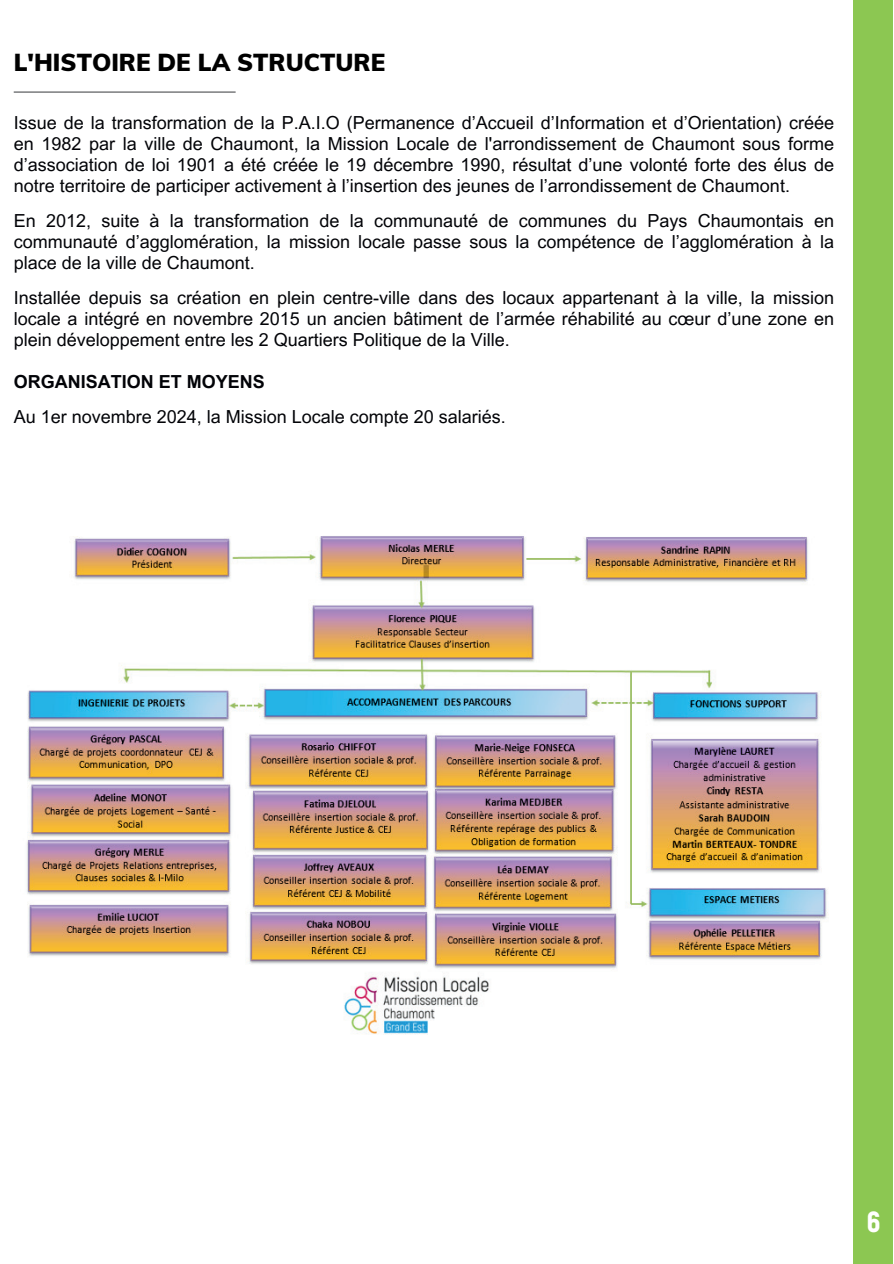
<style>
.page{position:relative;width:894px;height:1264px;background:#fff}
.page>*{position:absolute;margin:0;border:0;box-sizing:border-box;transform-origin:0 0}
.t1{font:900 29.1px "Akrobat";color:#fff}
.t2{font:900 24px "Muli";color:#000}
.t3{font:18px/21px "Arial MT Pro";color:#020307;text-align:justify}
.t4{font:700 18px "Arial MT Pro";color:#020307}
</style>
<div class="page">
<div style="left:853px;top:0;width:40px;height:1263px;background:#8cc752"></div>
<hr style="left:14px;top:91px;width:221px;height:2px;background:#4d4f51">
<img style="left:27px;top:536px;width:801px;height:499px">
<h2 class="t2" style="left:14px;top:45px;width:373px">L'HISTOIRE DE LA STRUCTURE</h2>
<p class="t3" style="left:14px;top:113px;width:821px">Issue de la transformation de la P.A.I.O (Permanence d’Accueil d’Information et d’Orientation) créée en 1982 par la ville de Chaumont, la Mission Locale de l'arrondissement de Chaumont sous forme d’association de loi 1901 a été créée le 19 décembre 1990, résultat d’une volonté forte des élus de notre territoire de participer activement à l’insertion des jeunes de l’arrondissement de Chaumont.</p>
<p class="t3" style="left:14px;top:211px;width:821px">En 2012, suite à la transformation de la communauté de communes du Pays Chaumontais en communauté d’agglomération, la mission locale passe sous la compétence de l’agglomération à la place de la ville de Chaumont.</p>
<p class="t3" style="left:14px;top:288px;width:821px">Installée depuis sa création en plein centre-ville dans des locaux appartenant à la ville, la mission locale a intégré en novembre 2015 un ancien bâtiment de l’armée réhabilité au cœur d’une zone en plein développement entre les 2 Quartiers Politique de la Ville.</p>
<p class="t4" style="left:14px;top:371px;width:252px">ORGANISATION ET MOYENS</p>
<p class="t3" style="left:14px;top:407px;width:493px">Au 1er novembre 2024, la Mission Locale compte 20 salariés.</p>
<h1 class="t1" style="left:866px;top:1202px;width:15px">6</h1>
</div>
